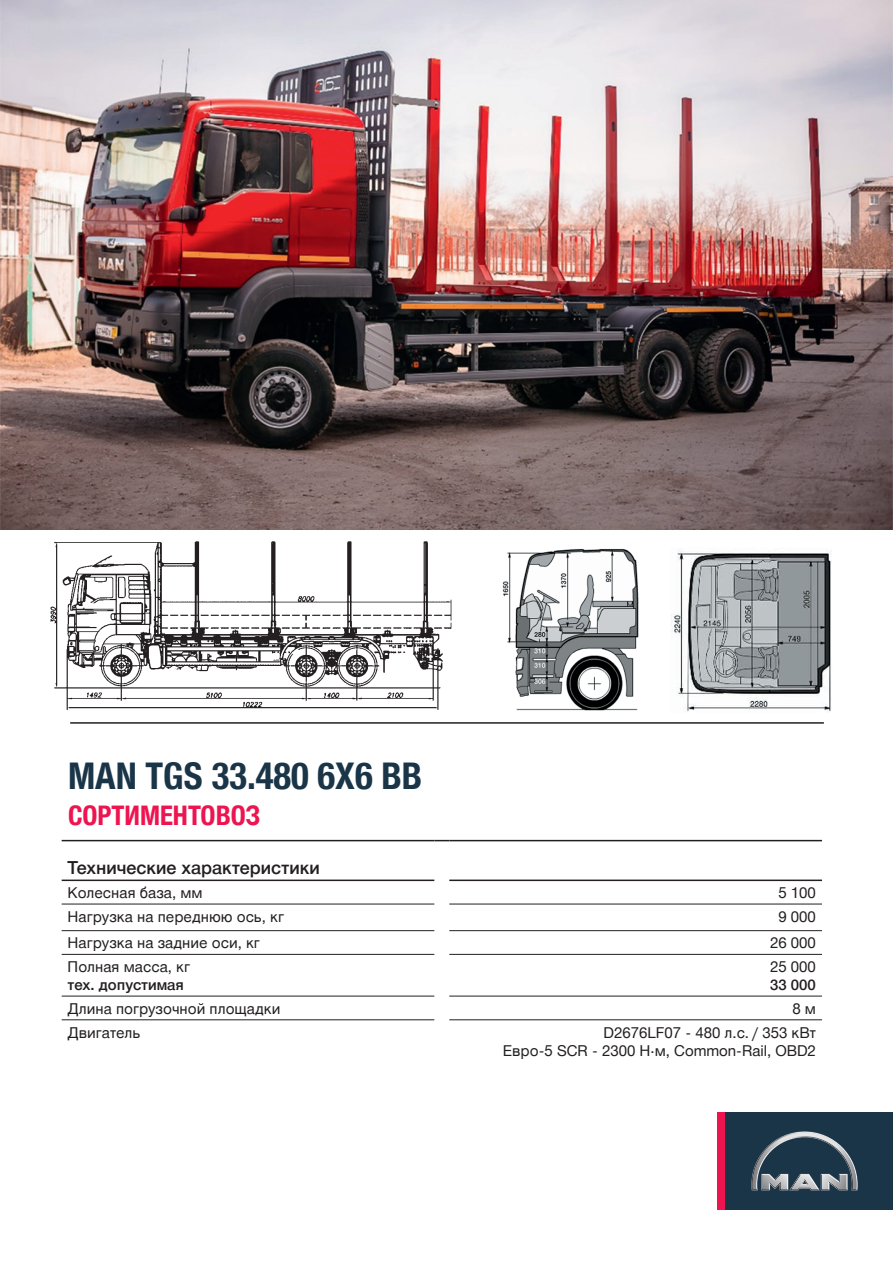
<style>
.page{position:relative;width:893px;height:1263px;background:#fff}
.page>*{position:absolute;margin:0;border:0;box-sizing:border-box;transform-origin:0 0}
.t1{font:700 36.75px "Man Global Condensed";color:#1a3548}
.t2{font:700 27px "Man Global Condensed";color:#ed1450}
.t3{font:500 18px "Man Global";color:#231f20}
.t4{font:15px/18px "Man Global";color:#231f20;text-align:right}
.t5{font:500 15px "Man Global";color:#231f20}
</style>
<div class="page">
<img style="left:0;top:0;width:893px;height:529px">
<img style="left:50px;top:541px;width:402px;height:169px">
<img style="left:502px;top:549px;width:137px;height:162px">
<img style="left:671px;top:549px;width:161px;height:163px">
<div style="left:717px;top:1112px;width:8px;height:98px;background:#ed1450"></div>
<svg style="left:725px;top:1112px;width:167px;height:98px;background:#2d4556"></svg>
<hr style="left:62px;top:840px;width:372px;height:1px;background:#231f20">
<svg style="left:434px;top:840px;width:15px;height:1px"></svg>
<hr style="left:449px;top:840px;width:373px;height:1px;background:#231f20">
<hr style="left:62px;top:879px;width:372px;height:2px;background:#231f20">
<hr style="left:449px;top:879px;width:373px;height:2px;background:#231f20">
<hr style="left:62px;top:904px;width:372px;height:1px;background:#231f20">
<hr style="left:449px;top:904px;width:373px;height:1px;background:#231f20">
<hr style="left:62px;top:930px;width:372px;height:1px;background:#231f20">
<hr style="left:449px;top:930px;width:373px;height:1px;background:#231f20">
<hr style="left:62px;top:954px;width:372px;height:1px;background:#231f20">
<hr style="left:449px;top:954px;width:373px;height:1px;background:#231f20">
<hr style="left:62px;top:996px;width:372px;height:1px;background:#231f20">
<hr style="left:449px;top:996px;width:373px;height:1px;background:#231f20">
<hr style="left:62px;top:1019px;width:372px;height:1px;background:#231f20">
<hr style="left:449px;top:1019px;width:373px;height:1px;background:#231f20">
<hr style="left:70px;top:722px;width:754px;height:2px;background:#231f20">
<h1 class="t1" style="left:68px;top:755px;width:356px">MAN TGS 33.480 6X6 BB</h1>
<h2 class="t2" style="left:68px;top:800px;width:193px">Сортиментовоз</h2>
<p class="t3" style="left:68px;top:857px;width:254px">Технические характеристики</p>
<p class="t4" style="left:68px;top:884px;width:137px">Колесная база, мм</p>
<p class="t4" style="left:778px;top:884px;width:39px">5 100</p>
<p class="t4" style="left:68px;top:907px;width:218px">Нагрузка на переднюю ось, кг</p>
<p class="t4" style="left:778px;top:907px;width:39px">9 000</p>
<p class="t4" style="left:68px;top:934px;width:194px">Нагрузка на задние оси, кг</p>
<p class="t4" style="left:770px;top:934px;width:47px">26 000</p>
<p class="t4" style="left:68px;top:958px;width:124px">Полная масса, кг</p>
<p class="t5" style="left:68px;top:976px;width:118px">тех. допустимая</p>
<p class="t4" style="left:770px;top:958px;width:47px">25 000</p>
<p class="t5" style="left:770px;top:976px;width:47px">33 000</p>
<p class="t4" style="left:68px;top:1000px;width:214px">Длина погрузочной площадки</p>
<p class="t4" style="left:792px;top:1000px;width:25px">8 м</p>
<p class="t4" style="left:68px;top:1023px;width:74px">Двигатель</p>
<p class="t4" style="left:503px;top:1023px;width:315px">D2676LF07 - 480 л.с. / 353 кВт<br>Евро-5 SCR - 2300 Н·м, Common-Rail, OBD2</p>
</div>
